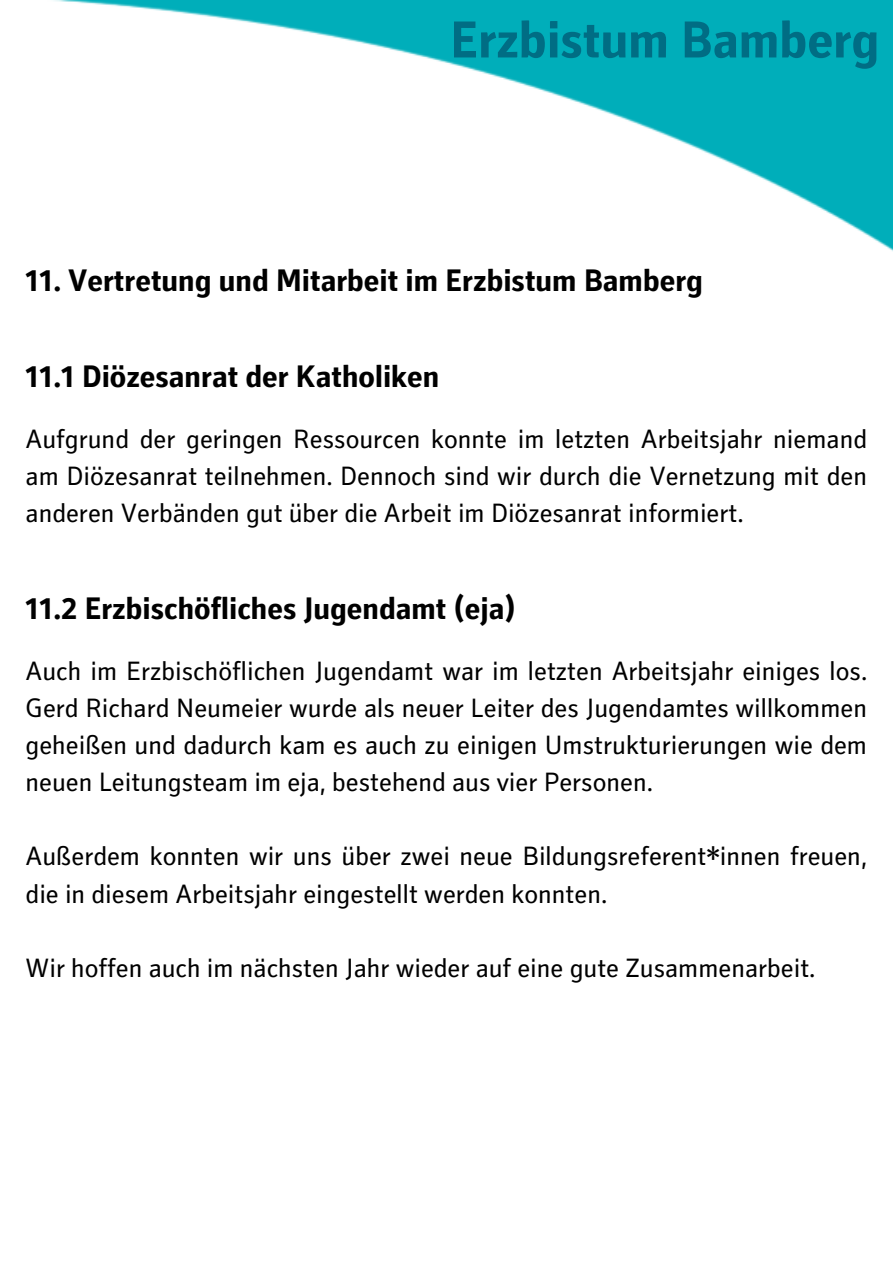
<style>
.page{position:relative;width:893px;height:1264px;background:#fff}
.page>*{position:absolute;margin:0;border:0;box-sizing:border-box;transform-origin:0 0}
.t1{font:700 52.5px "Secca Kj G";color:#006d84}
.t2{font:700 31.5px "Secca Kj G";color:#000}
.t3{font:27px/37px "Secca Kj G";color:#000;text-align:justify}
</style>
<div class="page">
<img style="left:53px;top:0;width:839px;height:251px">
<p class="t1" style="left:450px;top:20px;width:430px">Erzbistum Bamberg</p>
<p class="t2" style="left:26px;top:268px;width:678px">11. Vertretung und Mitarbeit im Erzbistum Bamberg</p>
<p class="t2" style="left:26px;top:364px;width:415px">11.1 Diözesanrat der Katholiken</p>
<p class="t3" style="left:26px;top:423px;width:842px">Aufgrund der geringen Ressourcen konnte im letzten Arbeitsjahr niemand am Diözesanrat teilnehmen. Dennoch sind wir durch die Vernetzung mit den anderen Verbänden gut über die Arbeit im Diözesanrat informiert.</p>
<p class="t2" style="left:26px;top:597px;width:491px">11.2 Erzbischöfliches Jugendamt (eja)</p>
<p class="t3" style="left:26px;top:655px;width:843px">Auch im Erzbischöflichen Jugendamt war im letzten Arbeitsjahr einiges los.<br>Gerd Richard Neumeier wurde als neuer Leiter des Jugendamtes willkommen geheißen und dadurch kam es auch zu einigen Umstrukturierungen wie dem neuen Leitungsteam im eja, bestehend aus vier Personen.</p>
<p class="t3" style="left:26px;top:841px;width:842px">Außerdem konnten wir uns über zwei neue Bildungsreferent*innen freuen, die in diesem Arbeitsjahr eingestellt werden konnten.</p>
<p class="t3" style="left:26px;top:952px;width:791px">Wir hoffen auch im nächsten Jahr wieder auf eine gute Zusammenarbeit.</p>
</div>
